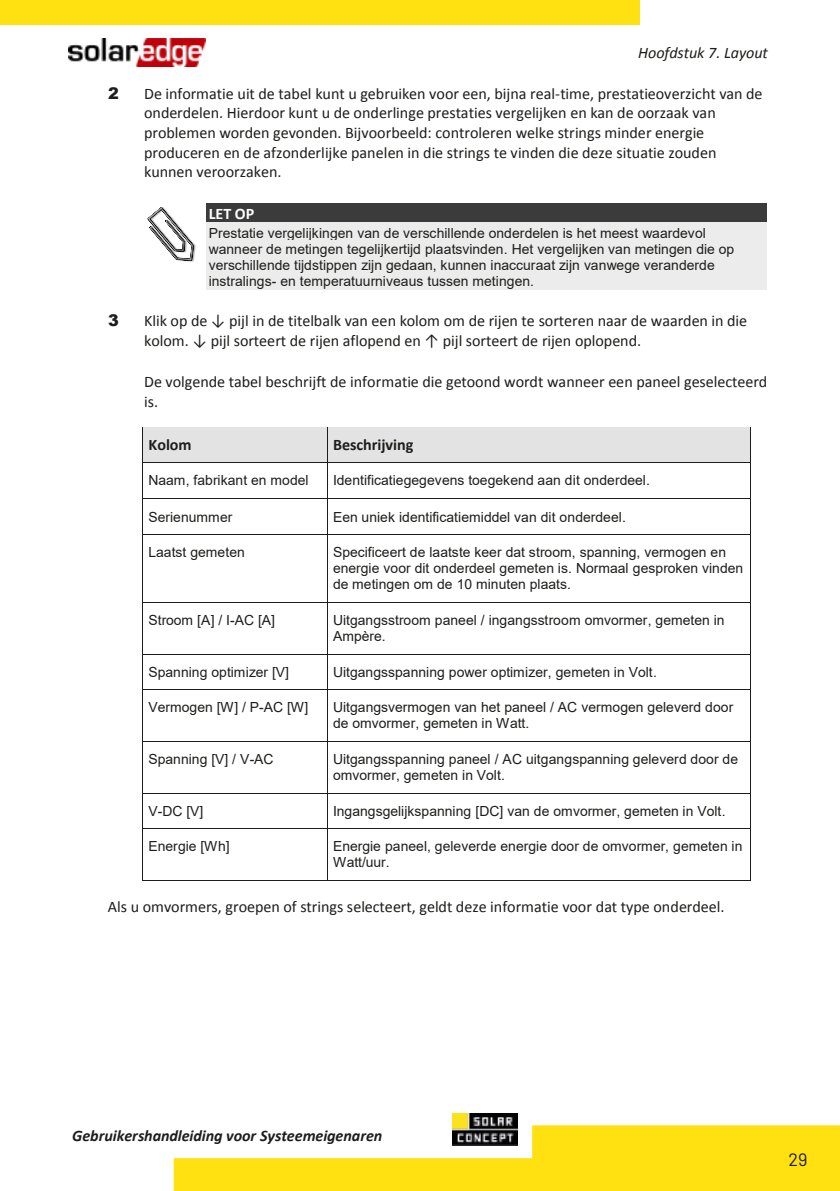
<style>
.page{position:relative;width:840px;height:1191px;background:#fff}
.page>*{position:absolute;margin:0;border:0;box-sizing:border-box;transform-origin:0 0}
.t1{font:18px "Barlow";color:#1d1d1b}
.t2{font:16px/19.6px "Calibri";letter-spacing:-.005em;color:#1d1d1b}
.t3{font:italic 700 16px "Calibri";letter-spacing:-.005em;color:#1d1d1b}
.t4{font:italic 16px "Calibri";letter-spacing:-.005em;color:#1d1d1b}
.t5{font:700 16px "Calibri";color:#1d1d1b}
.t6{font:700 16px "Calibri";color:#fff}
.t7{font:900 16px "Arial";color:#1d1d1b}
.t8{font:14px/16px "Arial";color:#1d1d1b}
</style>
<div class="page">
<img style="left:69px;top:39px;width:136px;height:28px">
<div style="left:206px;top:203px;width:560px;height:20px;background:#3c3b3b"></div>
<div style="left:206px;top:223px;width:560px;height:18px;background:#ececec"></div>
<div style="left:206px;top:241px;width:560px;height:16px;background:#ececec"></div>
<div style="left:206px;top:257px;width:560px;height:16px;background:#ececec"></div>
<div style="left:206px;top:273px;width:560px;height:16px;background:#ececec"></div>
<div style="left:143px;top:428px;width:184px;height:34px;background:#e3e3e3"></div>
<div style="left:333px;top:433px;width:411px;height:24px;background:#e3e3e3"></div>
<hr style="left:143px;top:427px;width:184px;height:1px;background:#1d1d1b">
<hr style="left:327px;top:427px;width:423px;height:1px;background:#1d1d1b">
<div style="left:327px;top:428px;width:423px;height:5px;background:#e3e3e3"></div>
<div style="left:327px;top:457px;width:423px;height:5px;background:#e3e3e3"></div>
<hr style="left:143px;top:462px;width:184px;height:1px;background:#1d1d1b">
<svg style="left:327px;top:428px;width:1px;height:40px"></svg>
<hr style="left:327px;top:462px;width:423px;height:1px;background:#1d1d1b">
<svg style="left:750px;top:427px;width:1px;height:41px"></svg>
<hr style="left:143px;top:468px;width:1px;height:31px;background:#1d1d1b">
<hr style="left:327px;top:468px;width:1px;height:31px;background:#1d1d1b">
<hr style="left:750px;top:468px;width:1px;height:31px;background:#1d1d1b">
<hr style="left:143px;top:499px;width:184px;height:1px;background:#1d1d1b">
<hr style="left:327px;top:499px;width:423px;height:1px;background:#1d1d1b">
<hr style="left:143px;top:534px;width:184px;height:1px;background:#1d1d1b">
<svg style="left:327px;top:500px;width:1px;height:40px"></svg>
<hr style="left:327px;top:534px;width:423px;height:1px;background:#1d1d1b">
<svg style="left:750px;top:499px;width:1px;height:41px"></svg>
<hr style="left:143px;top:540px;width:1px;height:62px;background:#1d1d1b">
<hr style="left:327px;top:540px;width:1px;height:62px;background:#1d1d1b">
<hr style="left:750px;top:540px;width:1px;height:62px;background:#1d1d1b">
<hr style="left:143px;top:602px;width:184px;height:1px;background:#1d1d1b">
<hr style="left:327px;top:602px;width:423px;height:1px;background:#1d1d1b">
<hr style="left:143px;top:608px;width:1px;height:46px;background:#1d1d1b">
<hr style="left:327px;top:608px;width:1px;height:46px;background:#1d1d1b">
<hr style="left:750px;top:608px;width:1px;height:46px;background:#1d1d1b">
<hr style="left:143px;top:654px;width:184px;height:1px;background:#1d1d1b">
<hr style="left:327px;top:654px;width:423px;height:1px;background:#1d1d1b">
<hr style="left:143px;top:689px;width:184px;height:1px;background:#1d1d1b">
<svg style="left:327px;top:655px;width:1px;height:40px"></svg>
<hr style="left:327px;top:689px;width:423px;height:1px;background:#1d1d1b">
<svg style="left:750px;top:654px;width:1px;height:41px"></svg>
<hr style="left:143px;top:695px;width:1px;height:46px;background:#1d1d1b">
<hr style="left:327px;top:695px;width:1px;height:46px;background:#1d1d1b">
<hr style="left:750px;top:695px;width:1px;height:46px;background:#1d1d1b">
<hr style="left:143px;top:741px;width:184px;height:1px;background:#1d1d1b">
<hr style="left:327px;top:741px;width:423px;height:1px;background:#1d1d1b">
<hr style="left:143px;top:747px;width:1px;height:46px;background:#1d1d1b">
<hr style="left:327px;top:747px;width:1px;height:46px;background:#1d1d1b">
<hr style="left:750px;top:747px;width:1px;height:46px;background:#1d1d1b">
<hr style="left:143px;top:793px;width:184px;height:1px;background:#1d1d1b">
<hr style="left:327px;top:793px;width:423px;height:1px;background:#1d1d1b">
<hr style="left:143px;top:828px;width:184px;height:1px;background:#1d1d1b">
<svg style="left:327px;top:794px;width:1px;height:40px"></svg>
<hr style="left:327px;top:828px;width:423px;height:1px;background:#1d1d1b">
<svg style="left:750px;top:793px;width:1px;height:41px"></svg>
<hr style="left:143px;top:834px;width:1px;height:46px;background:#1d1d1b">
<hr style="left:143px;top:880px;width:184px;height:1px;background:#1d1d1b">
<hr style="left:327px;top:834px;width:1px;height:46px;background:#1d1d1b">
<hr style="left:327px;top:880px;width:423px;height:1px;background:#1d1d1b">
<hr style="left:750px;top:834px;width:1px;height:46px;background:#1d1d1b">
<img style="left:147px;top:207px;width:49px;height:55px">
<svg style="left:174px;top:1125px;width:665px;height:66px;fill:#ffe111"></svg>
<img style="left:452px;top:1113px;width:65px;height:32px">
<div style="left:0;top:0;width:639px;height:24px;background:#ffe111"></div>
<p class="t4" style="left:638px;top:42px;width:131px">Hoofdstuk 7. Layout</p>
<p class="t7" style="left:108px;top:82px;width:12px">2</p>
<p class="t2" style="left:144px;top:84px;width:619px">De informatie uit de tabel kunt u gebruiken voor een, bijna real-time, prestatieoverzicht van de onderdelen. Hierdoor kunt u de onderlinge prestaties vergelijken en kan de oorzaak van problemen worden gevonden. Bijvoorbeeld: controleren welke strings minder energie produceren en de afzonderlijke panelen in die strings te vinden die deze situatie zouden kunnen veroorzaken.</p>
<p class="t6" style="left:209px;top:203px;width:47px">LET OP</p>
<p class="t8" style="left:209px;top:225px;width:527px">Prestatie vergelijkingen van de verschillende onderdelen is het meest waardevol wanneer de metingen tegelijkertijd plaatsvinden. Het vergelijken van metingen die op verschillende tijdstippen zijn gedaan, kunnen inaccuraat zijn vanwege veranderde instralings- en temperatuurniveaus tussen metingen.</p>
<p class="t7" style="left:108px;top:309px;width:12px">3</p>
<p class="t2" style="left:144px;top:311px;width:604px">Klik op de ↓ pijl in de titelbalk van een kolom om de rijen te sorteren naar de waarden in die kolom. ↓ pijl sorteert de rijen aflopend en ↑ pijl sorteert de rijen oplopend.</p>
<p class="t2" style="left:144px;top:372px;width:624px">De volgende tabel beschrijft de informatie die getoond wordt wanneer een paneel geselecteerd is.</p>
<p class="t5" style="left:148px;top:435px;width:45px">Kolom</p>
<p class="t5" style="left:333px;top:435px;width:82px">Beschrijving</p>
<p class="t8" style="left:148px;top:472px;width:161px">Naam, fabrikant en model</p>
<p class="t8" style="left:333px;top:472px;width:318px">Identificatiegegevens toegekend aan dit onderdeel.</p>
<p class="t8" style="left:148px;top:508px;width:85px">Serienummer</p>
<p class="t8" style="left:333px;top:508px;width:294px">Een uniek identificatiemiddel van dit onderdeel.</p>
<p class="t8" style="left:148px;top:544px;width:98px">Laatst gemeten</p>
<p class="t8" style="left:333px;top:544px;width:411px">Specificeert de laatste keer dat stroom, spanning, vermogen en energie voor dit onderdeel gemeten is. Normaal gesproken vinden de metingen om de 10 minuten plaats.</p>
<p class="t8" style="left:148px;top:612px;width:128px">Stroom [A] / I-AC [A]</p>
<p class="t8" style="left:333px;top:612px;width:393px">Uitgangsstroom paneel / ingangsstroom omvormer, gemeten in<br>Ampère.</p>
<p class="t8" style="left:148px;top:663px;width:142px">Spanning optimizer [V]</p>
<p class="t8" style="left:333px;top:663px;width:325px">Uitgangsspanning power optimizer, gemeten in Volt.</p>
<p class="t8" style="left:148px;top:699px;width:161px">Vermogen [W] / P-AC [W]</p>
<p class="t8" style="left:333px;top:699px;width:401px">Uitgangsvermogen van het paneel / AC vermogen geleverd door de omvormer, gemeten in Watt.</p>
<p class="t8" style="left:148px;top:751px;width:127px">Spanning [V] / V-AC</p>
<p class="t8" style="left:333px;top:751px;width:406px">Uitgangsspanning paneel / AC uitgangspanning geleverd door de omvormer, gemeten in Volt.</p>
<p class="t8" style="left:148px;top:802px;width:56px">V-DC [V]</p>
<p class="t8" style="left:333px;top:802px;width:394px">Ingangsgelijkspanning [DC] van de omvormer, gemeten in Volt.</p>
<p class="t8" style="left:148px;top:838px;width:83px">Energie [Wh]</p>
<p class="t8" style="left:333px;top:838px;width:411px">Energie paneel, geleverde energie door de omvormer, gemeten in<br>Watt/uur.</p>
<p class="t2" style="left:108px;top:896px;width:618px">Als u omvormers, groepen of strings selecteert, geldt deze informatie voor dat type onderdeel.</p>
<p class="t3" style="left:72px;top:1125px;width:312px">Gebruikershandleiding voor Systeemeigenaren</p>
<p class="t1" style="left:788px;top:1146px;width:21px">29</p>
</div>
